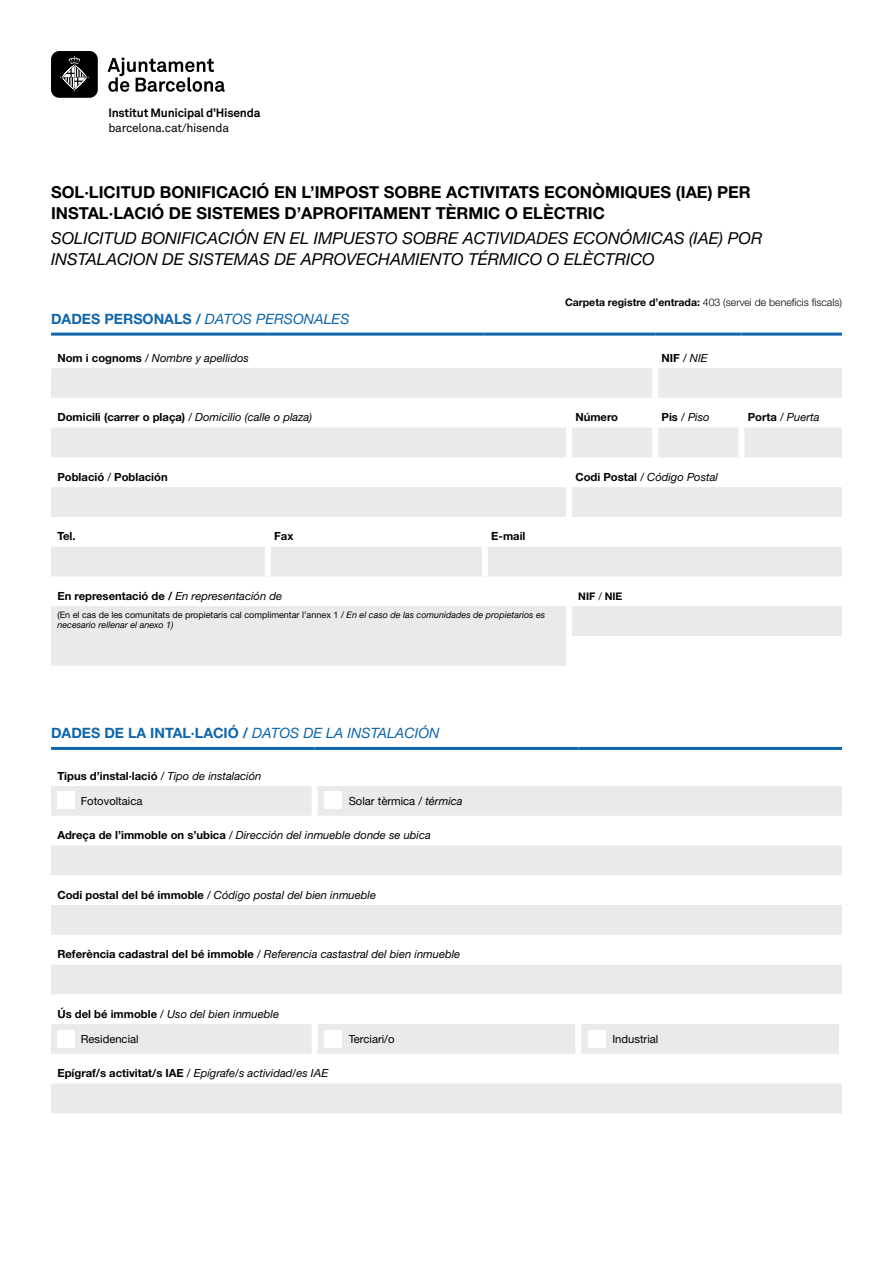
<style>
.page{position:relative;width:893px;height:1263px;background:#fff}
.page>*{position:absolute;margin:0;border:0;box-sizing:border-box;transform-origin:0 0}
.t1{font:italic 16.5px/21px "Helvetica Neue";color:#000}
.t2{font:700 16.5px/21px "Helvetica Neue";color:#000}
.t3{font:700 14.25px "Helvetica Neue";color:#0f66ac}
.t4{font:700 12px "Akkurat Pro";letter-spacing:-.02em;color:#000}
.t5{font:12px "Akkurat Pro";letter-spacing:-.02em;color:#000}
.t6{font:italic 11.25px "Helvetica Neue";color:#000}
.t7{font:700 11.25px "Helvetica Neue";color:#000}
.t8{font:11.25px "Helvetica Neue";color:#000}
.t9{font:300 10.5px "Helvetica Neue";color:#000}
.t10{font:700 10.5px "Helvetica Neue";color:#000}
.t11{font:italic 9px/10.8px "Helvetica Neue";color:#000}
.s1{font-weight:700}
.s2{font-weight:400;font-style:italic}
.s3{font-weight:700;font-style:normal}
.s4{font-style:normal}
.s5{font-weight:400}
.s6{font-style:italic}
</style>
<div class="page">
<svg style="left:51px;top:368px;width:791px;height:298px;fill:#e9eaeb"></svg>
<hr style="left:51px;top:333px;width:217px;height:3px;background:#0f66ac">
<hr style="left:268px;top:333px;width:217px;height:3px;background:#0f66ac">
<hr style="left:485px;top:333px;width:84px;height:3px;background:#0f66ac">
<hr style="left:569px;top:333px;width:86px;height:3px;background:#0f66ac">
<hr style="left:655px;top:333px;width:86px;height:3px;background:#0f66ac">
<hr style="left:741px;top:333px;width:101px;height:3px;background:#0f66ac">
<div style="left:652px;top:368px;width:6px;height:30px;background:#fff"></div>
<div style="left:566px;top:428px;width:6px;height:29px;background:#fff"></div>
<div style="left:652px;top:428px;width:6px;height:29px;background:#fff"></div>
<div style="left:738px;top:428px;width:6px;height:29px;background:#fff"></div>
<div style="left:566px;top:487px;width:6px;height:30px;background:#fff"></div>
<div style="left:265px;top:547px;width:6px;height:29px;background:#fff"></div>
<div style="left:482px;top:547px;width:6px;height:29px;background:#fff"></div>
<div style="left:566px;top:606px;width:6px;height:30px;background:#fff"></div>
<div style="left:566px;top:636px;width:6px;height:30px;background:#fff"></div>
<svg style="left:108px;top:58px;width:117px;height:34px"></svg>
<div style="left:51px;top:51px;width:47px;height:47px;background:#000;border-radius:8px"></div>
<svg style="left:60px;top:56px;width:29px;height:36px"></svg>
<svg style="left:51px;top:786px;width:791px;height:327px;fill:#e9eaeb"></svg>
<hr style="left:51px;top:747px;width:264px;height:3px;background:#0f66ac">
<hr style="left:315px;top:747px;width:263px;height:3px;background:#0f66ac">
<hr style="left:578px;top:747px;width:264px;height:3px;background:#0f66ac">
<div style="left:839px;top:1024px;width:6px;height:30px;background:#fff"></div>
<div style="left:312px;top:786px;width:6px;height:30px;background:#fff"></div>
<div style="left:312px;top:1024px;width:6px;height:30px;background:#fff"></div>
<div style="left:575px;top:1024px;width:6px;height:30px;background:#fff"></div>
<div style="left:57px;top:792px;width:17px;height:17px;background:#fff"></div>
<div style="left:57px;top:1030px;width:17px;height:17px;background:#fff"></div>
<div style="left:324px;top:792px;width:17px;height:17px;background:#fff"></div>
<div style="left:324px;top:1030px;width:17px;height:17px;background:#fff"></div>
<div style="left:588px;top:1030px;width:17px;height:17px;background:#fff"></div>
<p class="t4" style="left:108px;top:106px;width:154px">Institut Municipal d’Hisenda</p>
<p class="t5" style="left:108px;top:120px;width:122px">barcelona.cat/hisenda</p>
<h1 class="t2" style="left:51px;top:181px;width:701px">SOL·LICITUD BONIFICACIÓ EN L’IMPOST SOBRE ACTIVITATS ECONÒMIQUES (IAE) PER<br>INSTAL·LACIÓ DE SISTEMES D’APROFITAMENT TÈRMIC O ELÈCTRIC</h1>
<h1 class="t1" style="left:51px;top:227px;width:713px">SOLICITUD BONIFICACIÓN EN EL IMPUESTO SOBRE ACTIVIDADES ECONÓMICAS (IAE) POR<br>INSTALACION DE SISTEMAS DE APROVECHAMIENTO TÉRMICO O ELÈCTRICO</h1>
<p class="t9" style="left:565px;top:296px;width:278px"><span class="s1">Carpeta registre d’entrada:</span> 403 (servei de beneficis fiscals)</p>
<p class="t3" style="left:51px;top:310px;width:300px">DADES PERSONALS / <span class="s2">DATOS PERSONALES</span></p>
<p class="t6" style="left:57px;top:351px;width:193px"><span class="s3">Nom i cognoms</span> <span class="s4">/</span> Nombre y apellidos</p>
<p class="t7" style="left:662px;top:351px;width:48px">NIF <span class="s5">/</span> <span class="s2">NIE</span></p>
<p class="t7" style="left:57px;top:410px;width:256px">Domicili (carrer o plaça) <span class="s5">/</span> <span class="s2">Domicilio (calle o plaza)</span></p>
<p class="t7" style="left:575px;top:410px;width:44px">Número</p>
<p class="t6" style="left:662px;top:410px;width:50px"><span class="s3">Pis</span> <span class="s4">/</span> Piso</p>
<p class="t6" style="left:748px;top:410px;width:73px"><span class="s3">Porta</span> <span class="s4">/</span> Puerta</p>
<p class="t7" style="left:57px;top:470px;width:112px">Població <span class="s5">/</span> Población</p>
<p class="t6" style="left:575px;top:470px;width:144px"><span class="s3">Codi Postal</span> <span class="s4">/</span> Código Postal</p>
<p class="t7" style="left:57px;top:529px;width:20px">Tel.</p>
<p class="t7" style="left:274px;top:529px;width:21px">Fax</p>
<p class="t7" style="left:491px;top:529px;width:36px">E-mail</p>
<p class="t7" style="left:57px;top:589px;width:226px">En representació de / <span class="s2">En representación de</span></p>
<p class="t10" style="left:578px;top:590px;width:46px">NIF <span class="s5">/</span> NIE</p>
<p class="t11" style="left:57px;top:609px;width:489px"><span class="s4">(En el cas de les comunitats de propietaris cal complimentar l’annex 1 /</span> En el caso de las comunidades de propietarios es necesario rellenar el anexo 1)</p>
<p class="t3" style="left:51px;top:724px;width:390px">DADES DE LA INTAL·LACIÓ / <span class="s2">DATOS DE LA INSTALACIÓN</span></p>
<p class="t7" style="left:57px;top:768px;width:206px">Tipus d’instal·lació <span class="s5">/</span> <span class="s2">Tipo de instalación</span></p>
<p class="t8" style="left:81px;top:794px;width:63px">Fotovoltaica</p>
<p class="t8" style="left:349px;top:794px;width:116px">Solar tèrmica / <span class="s6">térmica</span></p>
<p class="t6" style="left:57px;top:828px;width:375px"><span class="s3">Adreça de l’immoble on s’ubica</span> <span class="s4">/</span> Dirección del inmueble donde se ubica</p>
<p class="t6" style="left:57px;top:888px;width:320px"><span class="s3">Codi postal del bé immoble</span> <span class="s4">/</span> Código postal del bien inmueble</p>
<p class="t6" style="left:57px;top:947px;width:404px"><span class="s3">Referència cadastral del bé immoble</span> <span class="s4">/</span> Referencia castastral del bien inmueble</p>
<p class="t6" style="left:57px;top:1007px;width:223px"><span class="s3">Ús del bé immoble</span> <span class="s4">/</span> Uso del bien inmueble</p>
<p class="t8" style="left:81px;top:1033px;width:59px">Residencial</p>
<p class="t8" style="left:349px;top:1033px;width:47px">Terciari/o</p>
<p class="t8" style="left:612px;top:1033px;width:48px">Industrial</p>
<p class="t6" style="left:57px;top:1066px;width:272px"><span class="s3">Epígraf/s activitat/s IAE</span> <span class="s4">/</span> Epígrafe/s actividad/es IAE</p>
</div>
